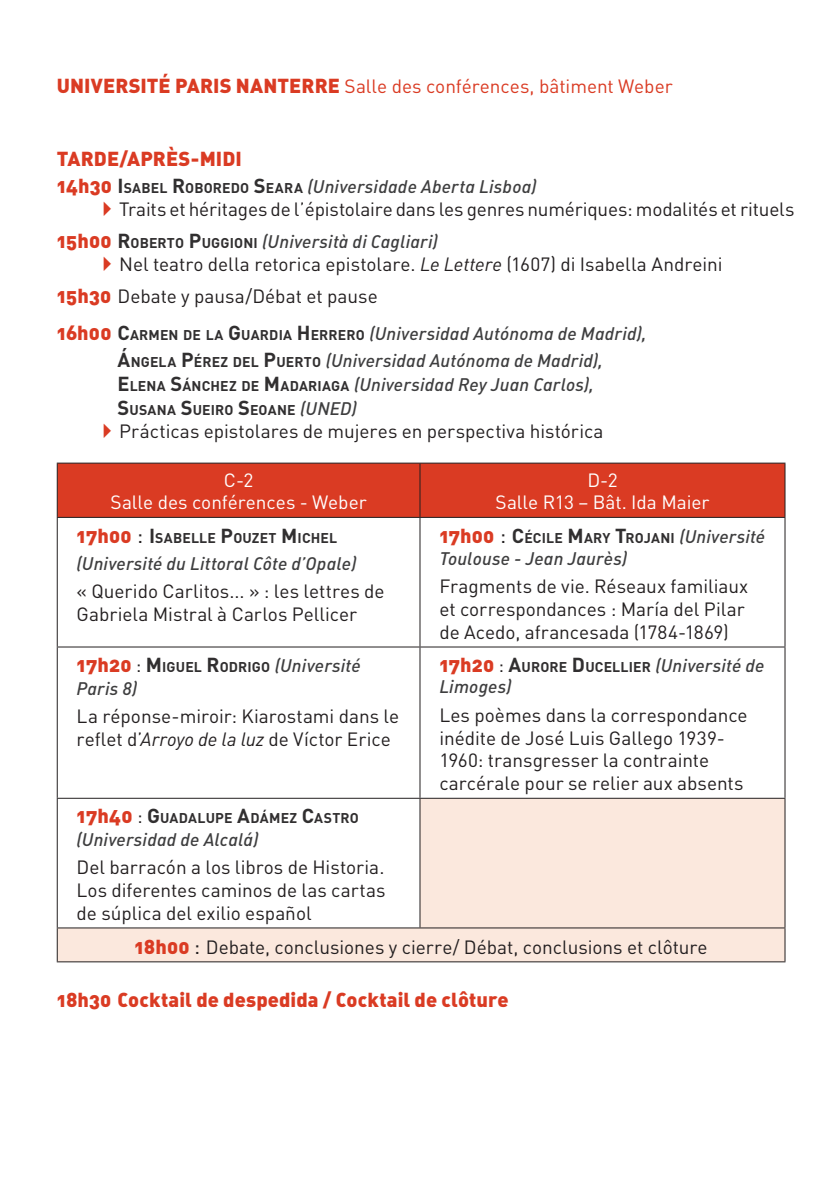
<style>
.page{position:relative;width:840px;height:1191px;background:#fff}
.page>*{position:absolute;margin:0;border:0;box-sizing:border-box;transform-origin:0 0}
.t1{font:20px "DIN Black Alternate";letter-spacing:.005em;color:#da3b23}
.t2{font:700 20px "DIN";color:#312f30}
.t3{font:19px/22.8px "DIN";color:#231f20}
.t4{font:19px "DIN";letter-spacing:-.005em;color:#da3b23}
.t5{font:19px/22.8px "DIN";letter-spacing:-.005em;color:#fff;text-align:center}
.t6{font:18px/26.4px "DIN Medium Italic Alt";letter-spacing:.01em;color:#3e3e3f}
.t7{font:700 14px "DIN";letter-spacing:.01em;color:#312f30}
.s1{font-family:"DIN Black Alternate";font-size:20px}
.s2{font-family:"DIN Black Alternate";font-size:20px;color:#da3b23}
.s3{font-family:"DIN";font-weight:700;font-size:20px;color:#312f30}
.s4{font-family:"DIN";font-weight:700;font-size:14px;color:#312f30}
.s5{font-style:italic}
.s6{font-size:20px}
.s7{font-family:"DIN Medium Italic Alt";font-weight:400;font-size:18px;color:#3e3e3f}
.s8{font-family:"DIN Black Alternate";font-weight:400;font-size:20px;color:#da3b23}
.s9{font-weight:400;font-size:22px;color:#231f20}
.s10{font-weight:400;font-size:19px;color:#231f20}
.s11{font-size:22px}
</style>
<div class="page">
<div style="left:58px;top:463px;width:726px;height:54px;background:#da3b23"></div>
<svg style="left:58px;top:798px;width:726px;height:163px;fill:#fbe8dd"></svg>
<hr style="left:57px;top:462px;width:363px;height:1px;background:#231f20">
<hr style="left:57px;top:463px;width:1px;height:54px;background:#231f20">
<hr style="left:420px;top:462px;width:365px;height:1px;background:#231f20">
<hr style="left:419px;top:463px;width:1px;height:54px;background:#231f20">
<hr style="left:784px;top:463px;width:1px;height:54px;background:#231f20">
<hr style="left:57px;top:928px;width:1px;height:33px;background:#231f20">
<hr style="left:784px;top:928px;width:1px;height:33px;background:#231f20">
<hr style="left:57px;top:961px;width:363px;height:1px;background:#231f20">
<hr style="left:420px;top:961px;width:365px;height:1px;background:#231f20">
<hr style="left:57px;top:517px;width:363px;height:1px;background:#231f20">
<hr style="left:57px;top:518px;width:1px;height:128px;background:#231f20">
<hr style="left:420px;top:517px;width:365px;height:1px;background:#231f20">
<hr style="left:419px;top:518px;width:1px;height:128px;background:#231f20">
<hr style="left:784px;top:518px;width:1px;height:128px;background:#231f20">
<hr style="left:57px;top:646px;width:363px;height:1px;background:#231f20">
<hr style="left:57px;top:647px;width:1px;height:150px;background:#231f20">
<hr style="left:420px;top:646px;width:365px;height:1px;background:#231f20">
<hr style="left:419px;top:647px;width:1px;height:150px;background:#231f20">
<hr style="left:784px;top:647px;width:1px;height:150px;background:#231f20">
<hr style="left:57px;top:797px;width:363px;height:1px;background:#231f20">
<hr style="left:57px;top:798px;width:1px;height:129px;background:#231f20">
<hr style="left:57px;top:927px;width:363px;height:1px;background:#231f20">
<hr style="left:420px;top:797px;width:365px;height:1px;background:#231f20">
<hr style="left:419px;top:798px;width:1px;height:129px;background:#231f20">
<hr style="left:784px;top:798px;width:1px;height:129px;background:#231f20">
<hr style="left:420px;top:927px;width:365px;height:1px;background:#231f20">
<p class="t4" style="left:57px;top:75px;width:617px"><span class="s1">UNIVERSITÉ PARIS NANTERRE</span> Salle des conférences, bâtiment Weber</p>
<p class="t1" style="left:57px;top:146px;width:186px">TARDE/APRÈS-MIDI</p>
<p class="t6" style="left:57px;top:173px;width:481px"><span class="s2">14h30</span> <span class="s3">I</span> <span class="s4">SABEL</span> <span class="s3">R</span><span class="s4">OBOREDO</span> <span class="s3">S</span><span class="s4">EARA</span> (Universidade Aberta Lisboa)</p>
<p class="t3" style="left:119px;top:197px;width:676px">Traits et héritages de l’épistolaire dans les genres numériques: modalités et rituels</p>
<p class="t6" style="left:57px;top:227px;width:382px"><span class="s2">15h00</span> <span class="s3">R</span><span class="s4">OBERTO</span> <span class="s3">P</span><span class="s4">UGGIONI</span> (Università di Cagliari)</p>
<p class="t3" style="left:57px;top:247px;width:667px;line-height:32px;text-indent:62px">Nel teatro della retorica epistolare. <span class="s5">Le Lettere</span> (1607) di Isabella Andreini<br><span class="s2">15h30</span> Debate y pausa/Débat et pause</p>
<p class="t6" style="left:117px;top:320px;width:530px;text-indent:-61px"><span class="s2">16h00</span> <span class="s3">C</span><span class="s4">ARM EN DE LA</span> <span class="s3">G</span> <span class="s4">UARDIA</span> <span class="s3">H</span> <span class="s4">ERRERO</span> (Universidad Autónoma de Madrid),<br><span class="s3">Á</span><span class="s4">NGELA</span> <span class="s3">P</span><span class="s4">ÉREZ DEL</span> <span class="s3">P</span><span class="s4">UERTO</span> (Universidad Autónoma de Madrid),</p>
<p class="t2" style="left:57px;top:370px;width:37px">E</p>
<p class="t6" style="left:130px;top:370px;width:465px"><span class="s4">LENA</span> <span class="s3">S</span><span class="s4">ÁNCHEZ DE</span> <span class="s3">M</span><span class="s4">ADARIAGA</span> (Universidad Rey Juan Carlos),</p>
<p class="t7" style="left:117px;top:400px;width:241px"><span class="s6">S</span>USANA <span class="s6">S</span>UEIRO <span class="s6">S</span>EOANE <span class="s7">(UNED)</span></p>
<p class="t3" style="left:119px;top:419px;width:485px">Prácticas epistolares de mujeres en perspectiva histórica</p>
<p class="t5" style="left:110px;top:468px;width:257px">C-2<br>Salle des conférences - Weber</p>
<p class="t5" style="left:495px;top:468px;width:215px">D-2<br>Salle R13 – Bât. Ida Maier</p>
<p class="t7" style="left:77px;top:529px;width:262px"><span class="s8">17h00</span> <span class="s9">:</span> <span class="s6">I</span>SABELLE <span class="s6">P</span>OUZET <span class="s6">M</span>ICHEL</p>
<p class="t6" style="left:77px;top:549px;width:281px">(Université du Littoral Côte d’Opale)</p>
<p class="t3" style="left:77px;top:579px;width:309px">« Querido Carlitos... » : les lettres de<br>Gabriela Mistral à Carlos Pellicer</p>
<p class="t7" style="left:439px;top:529px;width:327px"><span class="s8">17h00</span> <span class="s9">:</span> <span class="s6">C</span>ÉCILE <span class="s6">M</span>ARY <span class="s6">T</span>ROJANI <span class="s7">(Université</span></p>
<p class="t6" style="left:439px;top:544px;width:189px">Toulouse - Jean Jaurès)</p>
<p class="t3" style="left:439px;top:575px;width:310px">Fragments de vie. Réseaux familiaux et correspondances : María del Pilar de Acedo, afrancesada (1784-1869)</p>
<p class="t7" style="left:77px;top:657px;width:285px"><span class="s8">17h20</span> <span class="s10">:</span> <span class="s6">M</span>IGUEL <span class="s6">R</span>ODRIGO <span class="s7">(Université</span></p>
<p class="t6" style="left:77px;top:674px;width:62px">Paris 8)</p>
<p class="t3" style="left:77px;top:704px;width:324px">La réponse-miroir: Kiarostami dans le reflet d’<span class="s5">Arroyo de la luz</span> de Víctor Erice</p>
<p class="t7" style="left:439px;top:657px;width:326px"><span class="s8">17h20</span> <span class="s10">:</span> <span class="s6">A</span>URORE <span class="s6">D</span> UCELLIER <span class="s7">(Université de</span></p>
<p class="t6" style="left:439px;top:673px;width:74px">Limoges)</p>
<p class="t3" style="left:439px;top:703px;width:310px">Les poèmes dans la correspondance inédite de José Luis Gallego 1939- 1960: transgresser la contrainte carcérale pour se relier aux absents</p>
<p class="t7" style="left:77px;top:809px;width:284px"><span class="s8">17h40</span> <span class="s10">:</span> <span class="s6">G</span> UADALUPE <span class="s6">A</span>DÁMEZ <span class="s6">C</span>ASTRO</p>
<p class="t6" style="left:77px;top:825px;width:183px">(Universidad de Alcalá)</p>
<p class="t3" style="left:77px;top:855px;width:310px;text-align:justify">Del barracón a los libros de Historia.<br>Los diferentes caminos de las cartas de súplica del exilio español</p>
<p class="t3" style="left:134px;top:935px;width:574px"><span class="s2">18h00</span> <span class="s11">:</span> Debate, conclusiones y cierre/ Débat, conclusions et clôture</p>
<p class="t1" style="left:57px;top:986px;width:453px">18h30 Cocktail de despedida / Cocktail de clôture</p>
</div>
